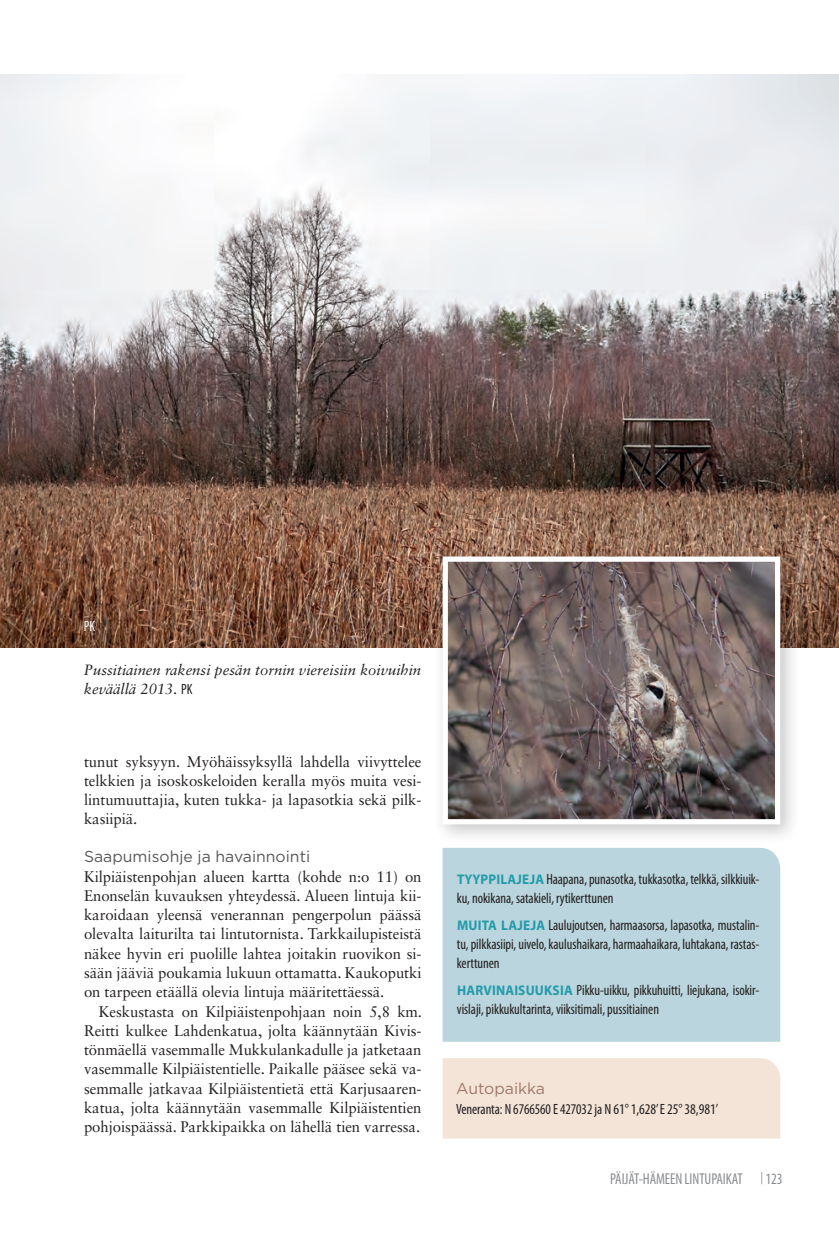
<style>
.page{position:relative;width:839px;height:1241px;background:#fff}
.page>*{position:absolute;margin:0;border:0;box-sizing:border-box;transform-origin:0 0}
.t1{font:condensed 15.75px "Myriad Pro";letter-spacing:-.005em;color:#8a8c8f;scale:.95 1}
.t2{font:15.75px "Gotham";color:#57585a}
.t3{font:15.75px "Gotham";color:#9f7869}
.t4{font:15.4px/19.2px "Sabon LT Std";letter-spacing:-.005em;color:#231f20;text-align:justify}
.t5{font:condensed 14.88px/19.2px "Myriad Pro";letter-spacing:-.005em;color:#231f20;scale:.95 1}
.t6{font:italic 14.88px/19.2px "Sabon LT Std";color:#231f20}
.t7{font:condensed 14.88px "Myriad Pro";color:#fff;scale:.95 1}
.s1{font-family:"Myriad Pro";font-style:normal;font-stretch:condensed}
.s2{font-weight:700;font-stretch:normal;font-size:14px;color:#239baa}
</style>
<div class="page">
<svg style="left:761px;top:1172px;width:1px;height:12px"></svg>
<div style="left:442px;top:1058px;width:338px;height:80px;background:#f3e4d7"></div>
<div style="left:442px;top:847px;width:338px;height:194px;background:#bad5dd"></div>
<img style="left:0;top:75px;width:839px;height:572px">
<div style="left:432px;top:546px;width:368px;height:299px;background:#231f20;opacity:.25"></div>
<img style="left:448px;top:562px;width:326px;height:256px">
<div style="left:442px;top:556px;width:338px;height:268px;border:5px solid #fff"></div>
<p class="t7" style="left:84px;top:617px;width:13px">PK</p>
<p class="t6" style="left:84px;top:660px;width:339px">Pussitiainen rakensi pesän tornin viereisiin koivuihin keväällä 2013. <span class="s1">PK</span></p>
<p class="t4" style="left:84px;top:751px;width:339px">tunut syksyyn. Myöhäissyksyllä lahdella viivyttelee telkkien ja isoskoskeloiden keralla myös muita vesi&shy;lintumuuttajia, kuten tukka- ja lapasotkia sekä pilk&shy;kasiipiä.</p>
<p class="t2" style="left:84px;top:846px;width:228px">Saapumisohje ja havainnointi</p>
<p class="t4" style="left:84px;top:866px;width:339px">Kilpiäistenpohjan alueen kartta (kohde n:o 11) on Enonselän kuvauksen yhteydessä. Alueen lintuja kii&shy;karoidaan yleensä venerannan pengerpolun päässä olevalta laiturilta tai lintutornista. Tarkkailupisteistä näkee hyvin eri puolille lahtea joitakin ruovikon si&shy;sään jääviä poukamia lukuun ottamatta. Kaukoputki on tarpeen etäällä olevia lintuja määritettäessä.</p>
<p class="t4" style="left:84px;top:1001px;width:339px;text-indent:15px">Keskustasta on Kilpiäistenpohjaan noin 5,8 km.<br>Reitti kulkee Lahdenkatua, jolta käännytään Kivis&shy;tönmäellä vasemmalle Mukkulankadulle ja jatketaan vasemmalle Kilpiäistentielle. Paikalle pääsee sekä va&shy;semmalle jatkavaa Kilpiäistentietä että Karjusaaren&shy;katua, jolta käännytään vasemmalle Kilpiäistentien pohjoispäässä. Parkkipaikka on lähellä tien varressa.</p>
<p class="t5" style="left:457px;top:868px;width:320px"><span class="s2">TYYPPILAJEJA</span> Haapana, punasotka, tukkasotka, telkkä, silkkiuik&shy;ku, nokikana, satakieli, rytikerttunen</p>
<p class="t5" style="left:457px;top:914px;width:320px;text-align:justify"><span class="s2">MUITA LAJEJA</span> Laulujoutsen, harmaasorsa, lapasotka, mustalin&shy;tu, pilkkasiipi, uivelo, kaulushaikara, harmaahaikara, luhtakana, rastas&shy;kerttunen</p>
<p class="t5" style="left:457px;top:980px;width:320px"><span class="s2">HARVINAISUUKSIA</span> Pikku-uikku, pikkuhuitti, liejukana, isokir&shy;vislaji, pikkukultarinta, viiksitimali, pussitiainen</p>
<p class="t3" style="left:456px;top:1078px;width:90px">Autopaikka</p>
<p class="t5" style="left:456px;top:1098px;width:277px">Veneranta: N 6766560 E 427032 ja N 61° 1,628’ E 25° 38,981’</p>
<p class="t1" style="left:610px;top:1169px;width:141px">PÄIJÄT-HÄMEEN LINTUPAIKAT</p>
<p class="t1" style="left:765px;top:1169px;width:20px">123</p>
</div>
